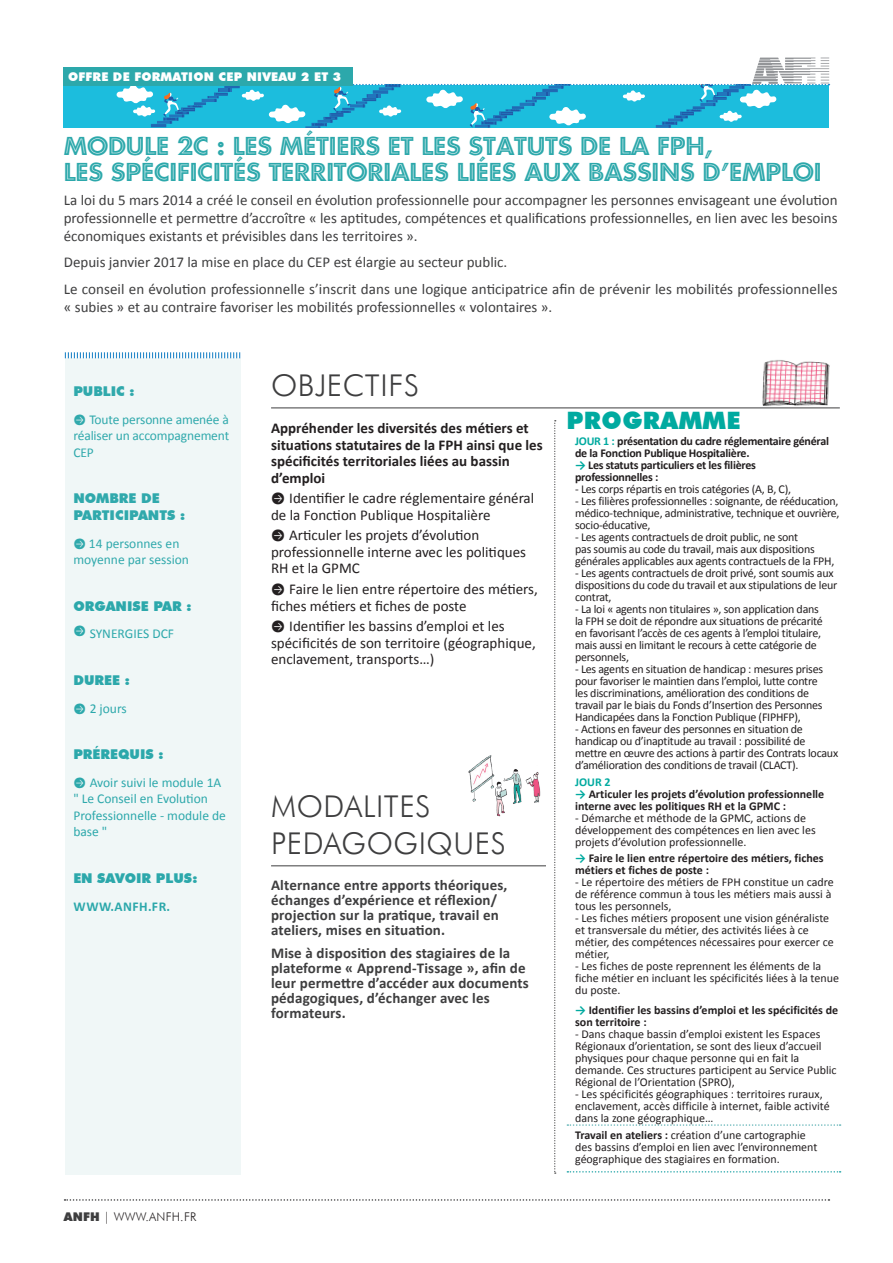
<style>
.page{position:relative;width:893px;height:1263px;background:#fff}
.page>*{position:absolute;margin:0;border:0;box-sizing:border-box;transform-origin:0 0}
.TITRE_2{font:300 30px/37.2px "Futura BT";letter-spacing:.02em;color:#3e3e3f}
.TITRE_2-2{font:24px/25.5px "ANF Hinline";letter-spacing:-.01em;color:#2ca8ab}
.TITRE_2-3{font:900 24px "Futura BT";letter-spacing:.02em;color:#00aaa0}
.TIEMPOS_fer{font:15px/18px "Calibri";color:#3e3e3f;text-align:justify}
.Texte{font:15px/16.5px "Calibri";color:#231f20}
.TIEMPOS_fer-2{font:700 15px/15px "Calibri";letter-spacing:.01em;color:#3e3e3f}
.Texte-2{font:700 15px/16.5px "Calibri";color:#231f20}
.Texte-3{font:13.5px/16.5px "Calibri";color:#2ca8ab}
.Texte-4{font:13.5px/16.5px "Calibri";letter-spacing:-.01em;color:#30a9ac;text-align:justify}
.Texte-5{font:900 13.5px "Futura BT";color:#2ca8ab}
.Texte-6{font:900 13.5px/16.5px "Futura BT";color:#30a9ac}
.Texte-7{font:700 13.5px "Calibri";letter-spacing:.04em;color:#2ca8ab}
.Tableau_Texte_couran{font:12px/12px "Calibri";letter-spacing:-.02em;color:#231f20}
.Tableau_Texte_couran-2{font:12px/12px "Calibri";color:#231f20}
.Tableau_Texte_couran-3{font:700 12px/12px "Calibri";letter-spacing:-.005em;color:#231f20}
.Texte-8{font:900 12px "Futura BT";letter-spacing:.02em;color:#fff}
.Texte-9{font:300 12px "Futura BT";letter-spacing:.02em;color:#231f20}
.Tableau_Texte_couran-4{font:700 12px "Calibri";color:#00aaa0}
.s1{font-family:"Ecam"}
.s2{font-weight:900;color:#3e3e3f}
.s3{color:#00aaa0}
.s4{font-weight:700}
</style>
<div class="page">
<hr style="left:271px;top:408px;width:569px;height:1px;background:#3e3e3f">
<div style="left:65px;top:358px;width:175px;height:816px;background:#f0f7f7"></div>
<svg style="left:65px;top:352px;width:175px;height:6px"></svg>
<svg style="left:65px;top:1199px;width:764px;height:2px"></svg>
<svg style="left:554px;top:420px;width:2px;height:754px"></svg>
<svg style="left:65px;top:58px;width:764px;height:70px"></svg>
<img style="left:754px;top:360px;width:86px;height:49px">
<svg style="left:567px;top:1124px;width:274px;height:2px"></svg>
<svg style="left:567px;top:1171px;width:274px;height:1px"></svg>
<div style="left:64px;top:67px;width:289px;height:19px;background:#2ca8ab"></div>
<hr style="left:271px;top:865px;width:275px;height:1px;background:#3e3e3f">
<img style="left:468px;top:755px;width:73px;height:49px">
<img style="left:490px;top:778px;width:24px;height:39px">
<p class="Texte-8" style="left:68px;top:70px;width:275px">OFFRE DE FORMATION CEP NIVEAU 2 ET 3</p>
<p class="TITRE_2-2" style="left:64px;top:133px;width:759px">MODULE 2C : LES MÉTIERS ET LES STATUTS DE LA FPH,<br>LES SPÉCIFICITÉS TERRITORIALES LIÉES AUX BASSINS D’EMPLOI</p>
<p class="TIEMPOS_fer" style="left:64px;top:191px;width:775px">La loi du 5 mars 2014 a créé le conseil en évolution professionnelle pour accompagner les personnes envisageant une évolution professionnelle et permettre d’accroître « les aptitudes, compétences et qualifications professionnelles, en lien avec les besoins économiques existants et prévisibles dans les territoires ».</p>
<p class="TIEMPOS_fer" style="left:64px;top:253px;width:445px">Depuis janvier 2017 la mise en place du CEP est élargie au secteur public.</p>
<p class="TIEMPOS_fer" style="left:64px;top:280px;width:775px">Le conseil en évolution professionnelle s’inscrit dans une logique anticipatrice afin de prévenir les mobilités professionnelles « subies » et au contraire favoriser les mobilités professionnelles « volontaires ».</p>
<p class="Texte-6" style="left:73px;top:383px;width:63px">PUBLIC :</p>
<p class="Texte-4" style="left:73px;top:411px;width:157px"><span class="s1">&gt;</span> Toute personne amenée à réaliser un accompagnement CEP</p>
<p class="Texte-6" style="left:73px;top:490px;width:113px">NOMBRE DE<br>PARTICIPANTS :</p>
<p class="Texte-4" style="left:73px;top:535px;width:117px"><span class="s1">&gt;</span> 14 personnes en moyenne par session</p>
<p class="Texte-5" style="left:73px;top:597px;width:120px">ORGANISE PAR :</p>
<p class="Texte-3" style="left:73px;top:626px;width:102px"><sup>&gt;</sup> SYNERGIES DCF</p>
<p class="Texte-5" style="left:73px;top:672px;width:58px">DUREE :</p>
<p class="Texte-3" style="left:73px;top:700px;width:55px"><span class="s1">&gt;</span> 2 jours</p>
<p class="Texte-5" style="left:73px;top:746px;width:92px">PRÉREQUIS :</p>
<p class="Texte-3" style="left:73px;top:774px;width:154px"><span class="s1">&gt;</span> Avoir suivi le module 1A " Le Conseil en Evolution<br>Professionnelle - module de base "</p>
<p class="Texte-5" style="left:73px;top:870px;width:126px">EN SAVOIR PLUS:</p>
<p class="Texte-7" style="left:74px;top:897px;width:98px">WWW.ANFH.FR.</p>
<p class="Texte-9" style="left:64px;top:1209px;width:134px"><span class="s2">ANFH</span> | WWW.ANFH.FR</p>
<p class="TITRE_2" style="left:271px;top:366px;width:149px">OBJECTIFS</p>
<p class="Texte-2" style="left:271px;top:420px;width:273px">Appréhender les diversités des métiers et situations statutaires de la FPH ainsi que les spécificités territoriales liées au bassin d’emploi</p>
<p class="Texte" style="left:271px;top:490px;width:265px"><span class="s1">&gt;</span> Identifier le cadre réglementaire général de la Fonction Publique Hospitalière</p>
<p class="Texte" style="left:271px;top:527px;width:256px"><span class="s1">&gt;</span> Articuler les projets d’évolution professionnelle interne avec les politiques<br>RH et la GPMC</p>
<p class="Texte" style="left:271px;top:581px;width:268px"><span class="s1">&gt;</span> Faire le lien entre répertoire des métiers, fiches métiers et fiches de poste</p>
<p class="Texte" style="left:271px;top:618px;width:266px"><span class="s1">&gt;</span> Identifier les bassins d’emploi et les spécificités de son territoire (géographique, enclavement, transports…)</p>
<p class="TITRE_2" style="left:271px;top:787px;width:236px">MODALITES<br>PEDAGOGIQUES</p>
<p class="TIEMPOS_fer-2" style="left:271px;top:877px;width:238px">Alternance entre apports théoriques, échanges d’expérience et réflexion/ projection sur la pratique, travail en ateliers, mises en situation.</p>
<p class="TIEMPOS_fer-2" style="left:271px;top:946px;width:259px">Mise à disposition des stagiaires de la plateforme « Apprend-Tissage », afin de leur permettre d’accéder aux documents pédagogiques, d’échanger avec les formateurs.</p>
<p class="TITRE_2-3" style="left:566px;top:406px;width:176px">PROGRAMME</p>
<p class="Tableau_Texte_couran-3" style="left:575px;top:435px;width:255px"><span class="s3">JOUR 1 :</span> présentation du cadre réglementaire général de la Fonction Publique Hospitalière.</p>
<p class="Tableau_Texte_couran-3" style="left:575px;top:459px;width:182px"><span class="s3">→</span> Les statuts particuliers et les filières professionnelles :</p>
<p class="Tableau_Texte_couran" style="left:575px;top:483px;width:217px">- Les corps répartis en trois catégories (A, B, C),</p>
<p class="Tableau_Texte_couran" style="left:575px;top:495px;width:266px;text-align:justify">- Les filières professionnelles : soignante, de rééducation, médico-technique, administrative, technique et ouvrière, socio-éducative,</p>
<p class="Tableau_Texte_couran" style="left:575px;top:531px;width:261px">- Les agents contractuels de droit public, ne sont<br>pas soumis au code du travail, mais aux dispositions générales applicables aux agents contractuels de la FPH,</p>
<p class="Tableau_Texte_couran" style="left:575px;top:567px;width:264px">- Les agents contractuels de droit privé, sont soumis aux dispositions du code du travail et aux stipulations de leur contrat,</p>
<p class="Tableau_Texte_couran" style="left:575px;top:603px;width:249px">- La loi « agents non titulaires », son application dans la FPH se doit de répondre aux situations de précarité en favorisant l’accès de ces agents à l’emploi titulaire, mais aussi en limitant le recours à cette catégorie de personnels,</p>
<p class="Tableau_Texte_couran" style="left:575px;top:663px;width:250px">- Les agents en situation de handicap : mesures prises pour favoriser le maintien dans l’emploi, lutte contre les discriminations, amélioration des conditions de travail par le biais du Fonds d’Insertion des Personnes Handicapées dans la Fonction Publique (FIPHFP),</p>
<p class="Tableau_Texte_couran" style="left:575px;top:723px;width:265px">- Actions en faveur des personnes en situation de handicap ou d’inaptitude au travail : possibilité de mettre en œuvre des actions à partir des Contrats locaux d’amélioration des conditions de travail (CLACT).</p>
<p class="Tableau_Texte_couran-4" style="left:575px;top:774px;width:37px">JOUR 2</p>
<p class="Tableau_Texte_couran-3" style="left:575px;top:787px;width:251px"><span class="s3">→</span> Articuler les projets d’évolution professionnelle interne avec les politiques RH et la GPMC :</p>
<p class="Tableau_Texte_couran-2" style="left:575px;top:811px;width:242px">- Démarche et méthode de la GPMC, actions de développement des compétences en lien avec les projets d’évolution professionnelle.</p>
<p class="Tableau_Texte_couran-3" style="left:575px;top:852px;width:250px"><span class="s3">→</span> Faire le lien entre répertoire des métiers, fiches métiers et fiches de poste :</p>
<p class="Tableau_Texte_couran-2" style="left:575px;top:876px;width:260px">- Le répertoire des métiers de FPH constitue un cadre de référence commun à tous les métiers mais aussi à tous les personnels,</p>
<p class="Tableau_Texte_couran-2" style="left:575px;top:912px;width:260px">- Les fiches métiers proposent une vision généraliste et transversale du métier, des activités liées à ce métier, des compétences nécessaires pour exercer ce métier,</p>
<p class="Tableau_Texte_couran-2" style="left:575px;top:960px;width:265px">- Les fiches de poste reprennent les éléments de la fiche métier en incluant les spécificités liées à la tenue du poste.</p>
<p class="Tableau_Texte_couran-3" style="left:575px;top:1004px;width:265px"><span class="s3">→</span> Identifier les bassins d’emploi et les spécificités de son territoire :</p>
<p class="Tableau_Texte_couran-2" style="left:575px;top:1028px;width:263px">- Dans chaque bassin d’emploi existent les Espaces Régionaux d’orientation, se sont des lieux d’accueil physiques pour chaque personne qui en fait la demande. Ces structures participent au Service Public Régional de l’Orientation (SPRO),</p>
<p class="Tableau_Texte_couran-2" style="left:575px;top:1088px;width:256px">- Les spécificités géographiques : territoires ruraux, enclavement, accès difficile à internet, faible activité dans la zone géographique…</p>
<p class="Tableau_Texte_couran-2" style="left:575px;top:1128px;width:244px"><span class="s4">Travail en ateliers :</span> création d’une cartographie des bassins d’emploi en lien avec l’environnement géographique des stagiaires en formation.</p>
</div>
